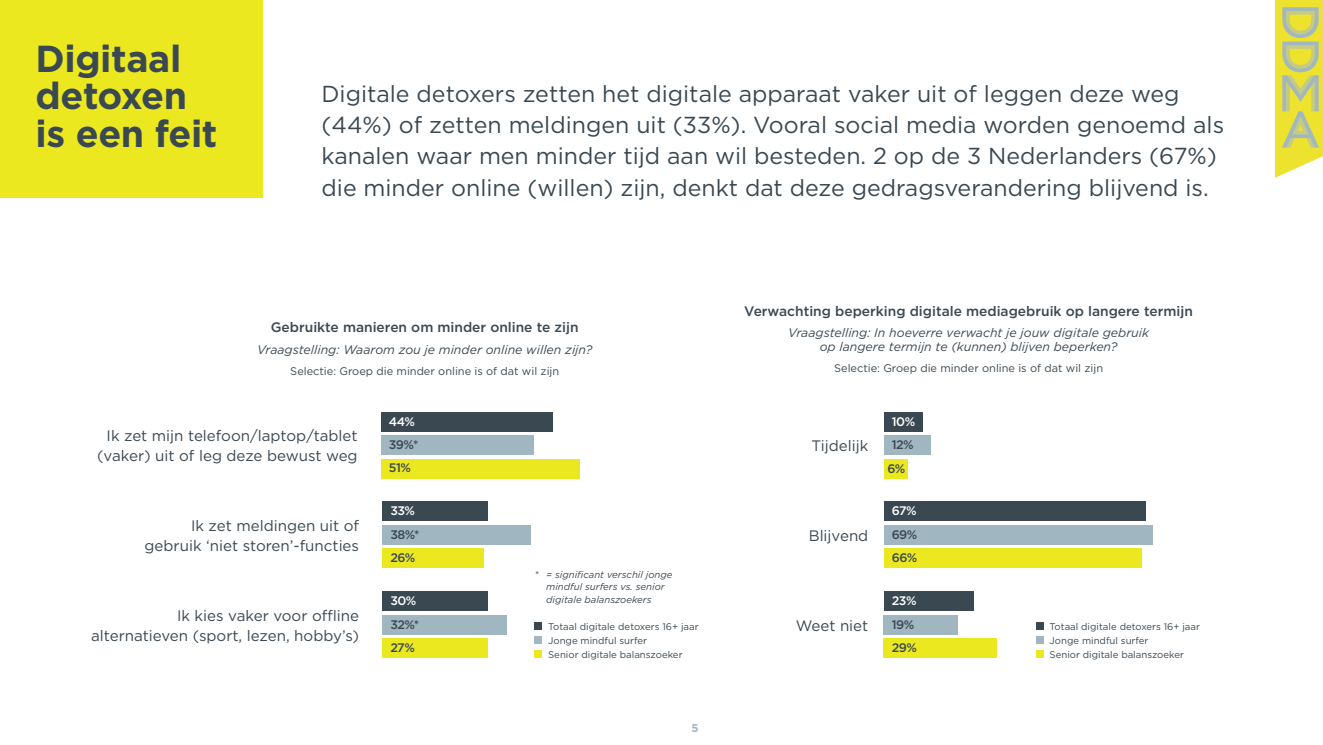
<style>
.page{position:relative;width:1323px;height:745px;background:#fff}
.page>*{position:absolute;margin:0;border:0;box-sizing:border-box;transform-origin:0 0}
.t1{font:700 37.5px/37.5px "Gotham";letter-spacing:-.01em;color:#3a4852}
.t2{font:23.12px/31.2px "Gotham";color:#3a4852}
.t3{font:15.12px/20px "Gotham";color:#3a4852;text-align:right}
.t4{font:500 13.75px "Gotham";color:#3a4852}
.t5{font:italic 12.38px/13.8px "Gotham";color:#3a4852;text-align:center}
.t6{font:500 12.38px/23.4px "Gotham";letter-spacing:-.04em;color:#3a4852}
.t7{font:500 12.38px "Gotham";letter-spacing:-.04em;color:#fff}
.t8{font:700 11.25px "Gotham";color:#a0b6c0}
.t9{font:11px "Gotham";color:#3a4852}
.t10{font:9.62px/13.8px "Gotham";color:#3a4852}
.t11{font:italic 9.62px/12.4px "Gotham";color:#3a4852}
</style>
<div class="page">
<img style="left:1276px;top:1px;width:47px;height:176px">
<div style="left:0;top:0;width:263px;height:197px;background:#ece820"></div>
<div style="left:534px;top:622px;width:8px;height:8px;background:#3a4852"></div>
<div style="left:534px;top:635px;width:8px;height:8px;background:#a0b6c0"></div>
<div style="left:534px;top:649px;width:8px;height:8px;background:#ece820"></div>
<div style="left:381px;top:411px;width:171px;height:20px;background:#3a4852"></div>
<div style="left:381px;top:435px;width:152px;height:19px;background:#a0b6c0"></div>
<div style="left:381px;top:458px;width:199px;height:20px;background:#ece820"></div>
<div style="left:382px;top:501px;width:106px;height:20px;background:#3a4852"></div>
<div style="left:382px;top:524px;width:149px;height:20px;background:#a0b6c0"></div>
<div style="left:382px;top:548px;width:102px;height:19px;background:#ece820"></div>
<div style="left:382px;top:591px;width:106px;height:19px;background:#3a4852"></div>
<div style="left:382px;top:614px;width:125px;height:20px;background:#a0b6c0"></div>
<div style="left:382px;top:638px;width:106px;height:19px;background:#ece820"></div>
<div style="left:1036px;top:622px;width:8px;height:8px;background:#3a4852"></div>
<div style="left:1036px;top:635px;width:8px;height:8px;background:#a0b6c0"></div>
<div style="left:1036px;top:649px;width:8px;height:8px;background:#ece820"></div>
<div style="left:884px;top:411px;width:39px;height:20px;background:#3a4852"></div>
<div style="left:884px;top:435px;width:47px;height:19px;background:#a0b6c0"></div>
<div style="left:884px;top:458px;width:23px;height:20px;background:#ece820"></div>
<div style="left:884px;top:501px;width:261px;height:20px;background:#3a4852"></div>
<div style="left:884px;top:525px;width:269px;height:19px;background:#a0b6c0"></div>
<div style="left:884px;top:548px;width:257px;height:19px;background:#ece820"></div>
<div style="left:884px;top:591px;width:89px;height:19px;background:#3a4852"></div>
<div style="left:884px;top:614px;width:74px;height:20px;background:#a0b6c0"></div>
<div style="left:884px;top:638px;width:113px;height:19px;background:#ece820"></div>
<h1 class="t1" style="left:35px;top:39px;width:184px">Digitaal detoxen is een feit</h1>
<p class="t2" style="left:321px;top:77px;width:904px">Digitale detoxers zetten het digitale apparaat vaker uit of leggen deze weg (44%) of zetten meldingen uit (33%). Vooral social media worden genoemd als kanalen waar men minder tijd aan wil besteden. 2 op de 3 Nederlanders (67%) die minder online (willen) zijn, denkt dat deze gedragsverandering blijvend is.</p>
<p class="t4" style="left:271px;top:318px;width:309px">Gebruikte manieren om minder online te zijn</p>
<p class="t5" style="left:257px;top:342px;width:337px">Vraagstelling: Waarom zou je minder online willen zijn?</p>
<p class="t9" style="left:290px;top:364px;width:270px">Selectie: Groep die minder online is of dat wil zijn</p>
<p class="t4" style="left:744px;top:301px;width:450px">Verwachting beperking digitale mediagebruik op langere termijn</p>
<p class="t5" style="left:788px;top:325px;width:363px">Vraagstelling: In hoeverre verwacht je jouw digitale gebruik op langere termijn te (kunnen) blijven beperken?</p>
<p class="t9" style="left:834px;top:361px;width:270px">Selectie: Groep die minder online is of dat wil zijn</p>
<p class="t3" style="left:97px;top:425px;width:262px">Ik zet mijn telefoon/laptop/tablet (vaker) uit of leg deze bewust weg</p>
<p class="t3" style="left:144px;top:515px;width:216px">Ik zet meldingen uit of gebruik ‘niet storen’-functies</p>
<p class="t3" style="left:91px;top:604px;width:269px">Ik kies vaker voor offline alternatieven (sport, lezen, hobby’s)</p>
<p class="t7" style="left:389px;top:413px;width:28px">44%</p>
<p class="t6" style="left:389px;top:432px;width:31px">39%*<br>51%</p>
<p class="t7" style="left:390px;top:502px;width:26px">33%</p>
<p class="t6" style="left:390px;top:522px;width:31px">38%*<br>26%</p>
<p class="t7" style="left:390px;top:592px;width:28px">30%</p>
<p class="t6" style="left:390px;top:612px;width:30px">32%*<br>27%</p>
<p class="t11" style="left:546px;top:567px;width:128px;text-indent:-12px">* = significant verschil jonge mindful surfers vs. senior digitale balanszoekers</p>
<p class="t10" style="left:548px;top:619px;width:152px">Totaal digitale detoxers 16+ jaar<br>Jonge mindful surfer<br>Senior digitale balanszoeker</p>
<p class="t8" style="left:691px;top:720px;width:9px">5</p>
<p class="t3" style="left:811px;top:435px;width:58px">Tijdelijk</p>
<p class="t3" style="left:809px;top:525px;width:61px">Blijvend</p>
<p class="t3" style="left:796px;top:614px;width:74px">Weet niet</p>
<p class="t7" style="left:892px;top:413px;width:25px">10%</p>
<p class="t6" style="left:887px;top:432px;width:28px;text-indent:4px">12%<br>6%</p>
<p class="t7" style="left:892px;top:502px;width:27px">67%</p>
<p class="t6" style="left:892px;top:522px;width:27px">69%<br>66%</p>
<p class="t7" style="left:892px;top:592px;width:26px">23%</p>
<p class="t6" style="left:892px;top:612px;width:27px">19%<br>29%</p>
<p class="t10" style="left:1049px;top:619px;width:152px">Totaal digitale detoxers 16+ jaar<br>Jonge mindful surfer<br>Senior digitale balanszoeker</p>
</div>
